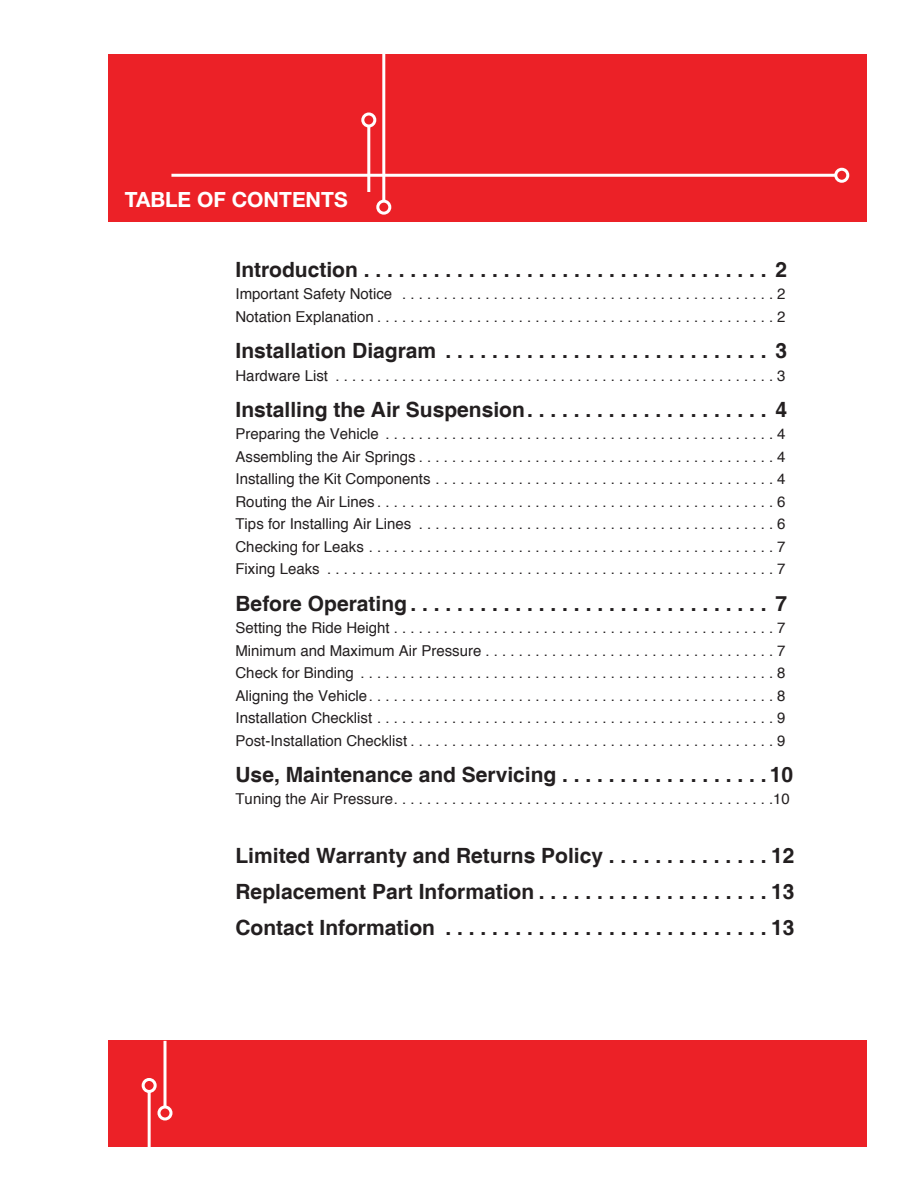
<style>
.page{position:relative;width:918px;height:1188px;background:#fff}
.page>*{position:absolute;margin:0;border:0;box-sizing:border-box;transform-origin:0 0}
.t1{font:700 21px/36px "Helvetica";color:#231f20;text-align:justify}
.t2{font:700 21px "Helvetica Neue";color:#fff}
.t3{font:15px/22.5px "Helvetica";color:#231f20;text-align:justify}
</style>
<div class="page">
<div style="left:108px;top:54px;width:758px;height:167px;background:#ec2127"></div>
<div style="left:108px;top:1041px;width:758px;height:106px;background:#ec2127"></div>
<hr style="left:148px;top:1091px;width:3px;height:56px;background:#fff">
<div style="left:142px;top:1078px;width:15px;height:15px;border:3px solid #fff;border-radius:50%"></div>
<hr style="left:164px;top:1041px;width:2px;height:66px;background:#fff">
<div style="left:158px;top:1106px;width:14px;height:14px;border:3px solid #fff;border-radius:50%"></div>
<hr style="left:367px;top:126px;width:3px;height:66px;background:#fff">
<div style="left:361px;top:112px;width:15px;height:16px;border:3px solid #fff;border-radius:50%"></div>
<hr style="left:171px;top:174px;width:665px;height:3px;background:#fff">
<div style="left:834px;top:168px;width:15px;height:15px;border:3px solid #fff;border-radius:50%"></div>
<hr style="left:382px;top:54px;width:3px;height:147px;background:#fff">
<div style="left:376px;top:200px;width:15px;height:15px;border:3px solid #fff;border-radius:50%"></div>
<h1 class="t2" style="left:125px;top:187px;width:224px">TABLE OF CONTENTS</h1>
<h1 class="t1" style="left:236px;top:252px;width:553px">Introduction . . . . . . . . . . . . . . . . . . . . . . . . . . . . . . . . . . . 2</h1>
<p class="t3" style="left:235px;top:282px;width:552px">Important Safety Notice . . . . . . . . . . . . . . . . . . . . . . . . . . . . . . . . . . . . . . . . . . . . . 2<br>Notation Explanation . . . . . . . . . . . . . . . . . . . . . . . . . . . . . . . . . . . . . . . . . . . . . . . . 2</p>
<h1 class="t1" style="left:236px;top:334px;width:553px">Installation Diagram . . . . . . . . . . . . . . . . . . . . . . . . . . . . 3</h1>
<p class="t3" style="left:236px;top:364px;width:552px">Hardware List . . . . . . . . . . . . . . . . . . . . . . . . . . . . . . . . . . . . . . . . . . . . . . . . . . . . . 3</p>
<h1 class="t1" style="left:236px;top:393px;width:553px">Installing the Air Suspension . . . . . . . . . . . . . . . . . . . . . 4</h1>
<p class="t3" style="left:235px;top:423px;width:552px">Preparing the Vehicle . . . . . . . . . . . . . . . . . . . . . . . . . . . . . . . . . . . . . . . . . . . . . . . 4<br>Assembling the Air Springs . . . . . . . . . . . . . . . . . . . . . . . . . . . . . . . . . . . . . . . . . . . 4<br>Installing the Kit Components . . . . . . . . . . . . . . . . . . . . . . . . . . . . . . . . . . . . . . . . . 4<br>Routing the Air Lines . . . . . . . . . . . . . . . . . . . . . . . . . . . . . . . . . . . . . . . . . . . . . . . . 6<br>Tips for Installing Air Lines . . . . . . . . . . . . . . . . . . . . . . . . . . . . . . . . . . . . . . . . . . . 6<br>Checking for Leaks . . . . . . . . . . . . . . . . . . . . . . . . . . . . . . . . . . . . . . . . . . . . . . . . . 7<br>Fixing Leaks . . . . . . . . . . . . . . . . . . . . . . . . . . . . . . . . . . . . . . . . . . . . . . . . . . . . . . 7</p>
<h1 class="t1" style="left:236px;top:586px;width:553px">Before Operating . . . . . . . . . . . . . . . . . . . . . . . . . . . . . . . 7</h1>
<p class="t3" style="left:235px;top:616px;width:552px">Setting the Ride Height . . . . . . . . . . . . . . . . . . . . . . . . . . . . . . . . . . . . . . . . . . . . . . 7<br>Minimum and Maximum Air Pressure . . . . . . . . . . . . . . . . . . . . . . . . . . . . . . . . . . . 7<br>Check for Binding . . . . . . . . . . . . . . . . . . . . . . . . . . . . . . . . . . . . . . . . . . . . . . . . . . 8<br>Aligning the Vehicle . . . . . . . . . . . . . . . . . . . . . . . . . . . . . . . . . . . . . . . . . . . . . . . . . 8<br>Installation Checklist . . . . . . . . . . . . . . . . . . . . . . . . . . . . . . . . . . . . . . . . . . . . . . . . 9<br>Post-Installation Checklist . . . . . . . . . . . . . . . . . . . . . . . . . . . . . . . . . . . . . . . . . . . . 9</p>
<h1 class="t1" style="left:236px;top:758px;width:559px">Use, Maintenance and Servicing . . . . . . . . . . . . . . . . . 10</h1>
<p class="t3" style="left:236px;top:788px;width:556px">Tuning the Air Pressure . . . . . . . . . . . . . . . . . . . . . . . . . . . . . . . . . . . . . . . . . . . . . 10</p>
<h1 class="t1" style="left:236px;top:839px;width:561px">Limited Warranty and Returns Policy . . . . . . . . . . . . . 12<br>Replacement Part Information . . . . . . . . . . . . . . . . . . . 13<br>Contact Information . . . . . . . . . . . . . . . . . . . . . . . . . . . 13</h1>
</div>
